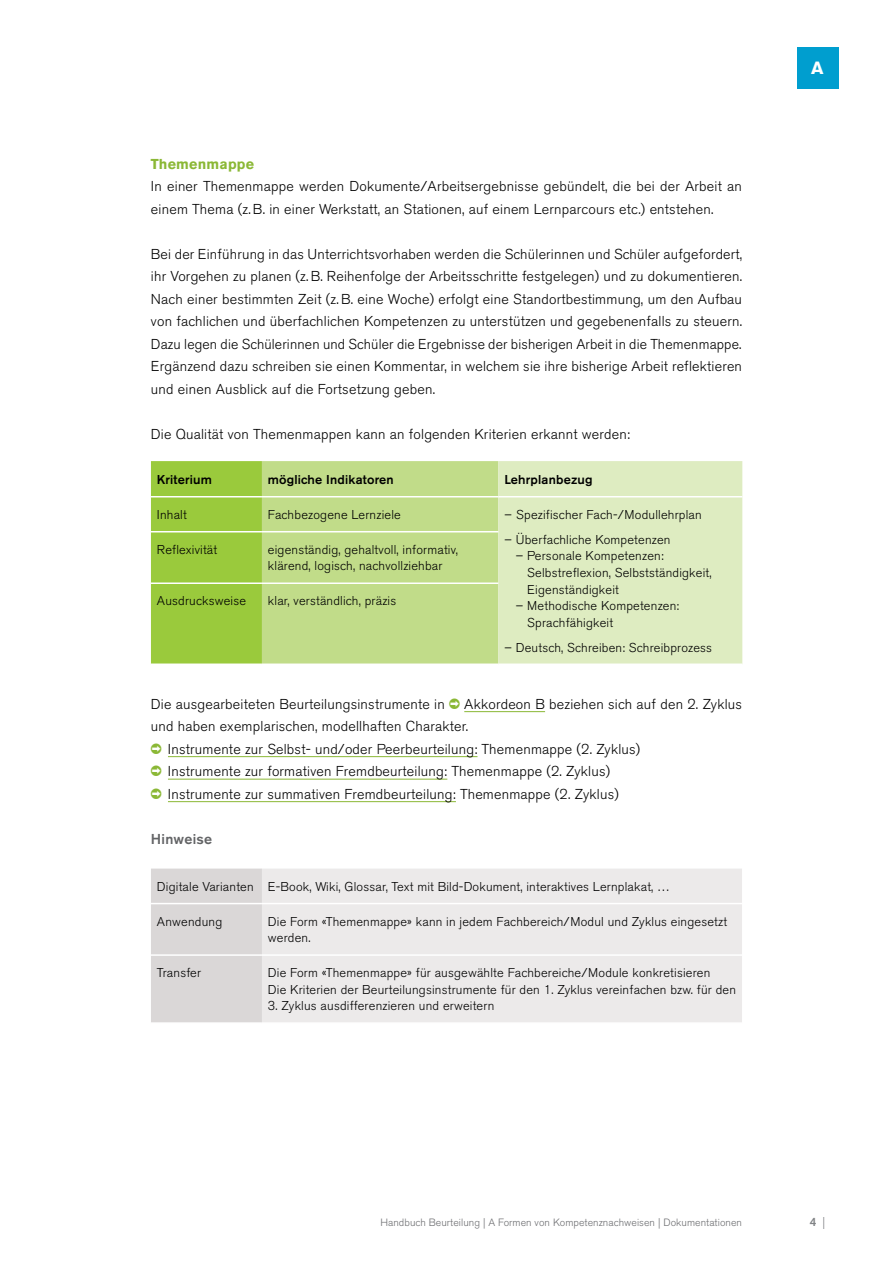
<style>
.page{position:relative;width:893px;height:1263px;background:#fff}
.page>*{position:absolute;margin:0;border:0;box-sizing:border-box;transform-origin:0 0}
.t1{font:700 17.55px "Akzidenz Grotesk BE";color:#fff}
.t2{font:300 14.25px/22.5px "Akzidenz Grotesk BE";letter-spacing:.015em;color:#000}
.t3{font:700 14.25px "Akzidenz Grotesk BE";letter-spacing:.015em;color:#8bb836}
.t4{font:500 14.25px "Akzidenz Grotesk BE";letter-spacing:.015em;color:#636466}
.t5{font:300 12.75px/16.5px "Akzidenz Grotesk BE";letter-spacing:.015em;color:#000}
.t6{font:500 12.75px "Akzidenz Grotesk BE";letter-spacing:.015em;color:#000}
.t7{font:500 12px "Akzidenz Grotesk BE";color:#808285}
.t8{font:300 10.5px "Akzidenz Grotesk BE";letter-spacing:.005em;color:#6d6e71}
.s1{font-weight:300}
</style>
<div class="page">
<div style="left:797px;top:47px;width:41px;height:41px;background:#009ecf"></div>
<hr style="left:464px;top:711px;width:81px;height:1px;background:#8bb836">
<hr style="left:168px;top:756px;width:309px;height:1px;background:#8bb836">
<hr style="left:168px;top:779px;width:279px;height:1px;background:#8bb836">
<hr style="left:168px;top:801px;width:288px;height:1px;background:#8bb836">
<div style="left:151px;top:461px;width:111px;height:202px;background:#9aca3c"></div>
<div style="left:262px;top:461px;width:236px;height:202px;background:#c1dc89"></div>
<div style="left:498px;top:461px;width:244px;height:202px;background:#deecc1"></div>
<hr style="left:151px;top:496px;width:111px;height:1px;background:#fff">
<hr style="left:262px;top:496px;width:236px;height:1px;background:#fff">
<hr style="left:498px;top:496px;width:244px;height:1px;background:#fff">
<hr style="left:151px;top:531px;width:111px;height:1px;background:#fff">
<hr style="left:262px;top:531px;width:236px;height:1px;background:#fff">
<hr style="left:151px;top:582px;width:111px;height:2px;background:#fff">
<hr style="left:262px;top:582px;width:236px;height:2px;background:#fff">
<div style="left:151px;top:868px;width:111px;height:154px;background:#dad7d7"></div>
<div style="left:262px;top:869px;width:480px;height:153px;background:#eceaea"></div>
<hr style="left:151px;top:903px;width:111px;height:1px;background:#fff">
<hr style="left:262px;top:903px;width:480px;height:1px;background:#fff">
<hr style="left:151px;top:954px;width:111px;height:2px;background:#fff">
<hr style="left:262px;top:954px;width:480px;height:2px;background:#fff">
<p class="t3" style="left:151px;top:155px;width:105px">Themenmappe</p>
<p class="t2" style="left:151px;top:175px;width:593px">In einer Themenmappe werden Dokumente/Arbeitsergebnisse gebündelt, die bei der Arbeit an einem Thema (z.B. in einer Werkstatt, an Stationen, auf einem Lernparcours etc.) entstehen.</p>
<p class="t2" style="left:151px;top:243px;width:593px;text-align:justify">Bei der Einführung in das Unterrichtsvorhaben werden die Schülerinnen und Schüler aufgefordert, ihr Vorgehen zu planen (z.B. Reihenfolge der Arbeitsschritte festgelegen) und zu dokumentieren.<br>Nach einer bestimmten Zeit (z.B. eine Woche) erfolgt eine Standortbestimmung, um den Aufbau von fachlichen und überfachlichen Kompetenzen zu unterstützen und gegebenenfalls zu steuern.<br>Dazu legen die Schülerinnen und Schüler die Ergebnisse der bisherigen Arbeit in die Themenmappe.<br>Ergänzend dazu schreiben sie einen Kommentar, in welchem sie ihre bisherige Arbeit reflektieren und einen Ausblick auf die Fortsetzung geben.</p>
<p class="t2" style="left:151px;top:423px;width:480px">Die Qualität von Themenmappen kann an folgenden Kriterien erkannt werden:</p>
<p class="t6" style="left:157px;top:472px;width:56px">Kriterium</p>
<p class="t6" style="left:268px;top:472px;width:127px">mögliche Indikatoren</p>
<p class="t6" style="left:504px;top:472px;width:90px">Lehrplanbezug</p>
<p class="t5" style="left:157px;top:507px;width:31px">Inhalt</p>
<p class="t5" style="left:268px;top:507px;width:134px">Fachbezogene Lernziele</p>
<p class="t5" style="left:504px;top:507px;width:199px">– Spezifischer Fach-/Modullehrplan</p>
<p class="t5" style="left:504px;top:532px;width:168px">– Überfachliche Kompetenzen</p>
<p class="t5" style="left:527px;top:548px;width:186px;text-indent:-11px">– Personale Kompetenzen:<br>Selbstreflexion, Selbstständigkeit,<br>Eigenständigkeit</p>
<p class="t5" style="left:527px;top:598px;width:153px;text-indent:-11px">– Methodische Kompetenzen:<br>Sprachfähigkeit</p>
<p class="t5" style="left:504px;top:639px;width:209px">– Deutsch, Schreiben: Schreibprozess</p>
<p class="t5" style="left:157px;top:542px;width:62px">Reflexivität</p>
<p class="t5" style="left:268px;top:542px;width:191px">eigenständig, gehaltvoll, informativ, klärend, logisch, nachvollziehbar</p>
<p class="t5" style="left:157px;top:593px;width:91px">Ausdrucksweise</p>
<p class="t5" style="left:268px;top:593px;width:130px">klar, verständlich, präzis</p>
<p class="t2" style="left:151px;top:693px;width:295px">Die ausgearbeiteten Beurteilungsinstrumente in</p>
<p class="t2" style="left:464px;top:693px;width:279px">Akkordeon B beziehen sich auf den 2. Zyklus</p>
<p class="t2" style="left:151px;top:715px;width:319px">und haben exemplarischen, modellhaften Charakter.</p>
<p class="t2" style="left:168px;top:738px;width:474px">Instrumente zur Selbst- und/oder Peerbeurteilung: Themenmappe (2. Zyklus)</p>
<p class="t2" style="left:168px;top:760px;width:444px">Instrumente zur formativen Fremdbeurteilung: Themenmappe (2. Zyklus)</p>
<p class="t2" style="left:168px;top:783px;width:452px">Instrumente zur summativen Fremdbeurteilung: Themenmappe (2. Zyklus)</p>
<p class="t4" style="left:151px;top:830px;width:63px">Hinweise</p>
<p class="t5" style="left:157px;top:878px;width:514px">Digitale Varianten E-Book, Wiki, Glossar, Text mit Bild-Dokument, interaktives Lernplakat, …</p>
<p class="t5" style="left:157px;top:913px;width:67px">Anwendung</p>
<p class="t5" style="left:268px;top:913px;width:461px">Die Form «Themenmappe» kann in jedem Fachbereich/Modul und Zyklus eingesetzt werden.</p>
<p class="t5" style="left:157px;top:965px;width:46px">Transfer</p>
<p class="t5" style="left:268px;top:965px;width:470px">Die Form «Themenmappe» für ausgewählte Fachbereiche/Module konkretisieren<br>Die Kriterien der Beurteilungsinstrumente für den 1. Zyklus vereinfachen bzw. für den</p>
<p class="t5" style="left:268px;top:998px;width:228px">3. Zyklus ausdifferenzieren und erweitern</p>
<p class="t1" style="left:811px;top:58px;width:14px">A</p>
<p class="t8" style="left:380px;top:1217px;width:363px">Handbuch Beurteilung | A Formen von Kompetenznachweisen | Dokumentationen</p>
<p class="t7" style="left:810px;top:1214px;width:17px">4 <span class="s1">|</span></p>
</div>
